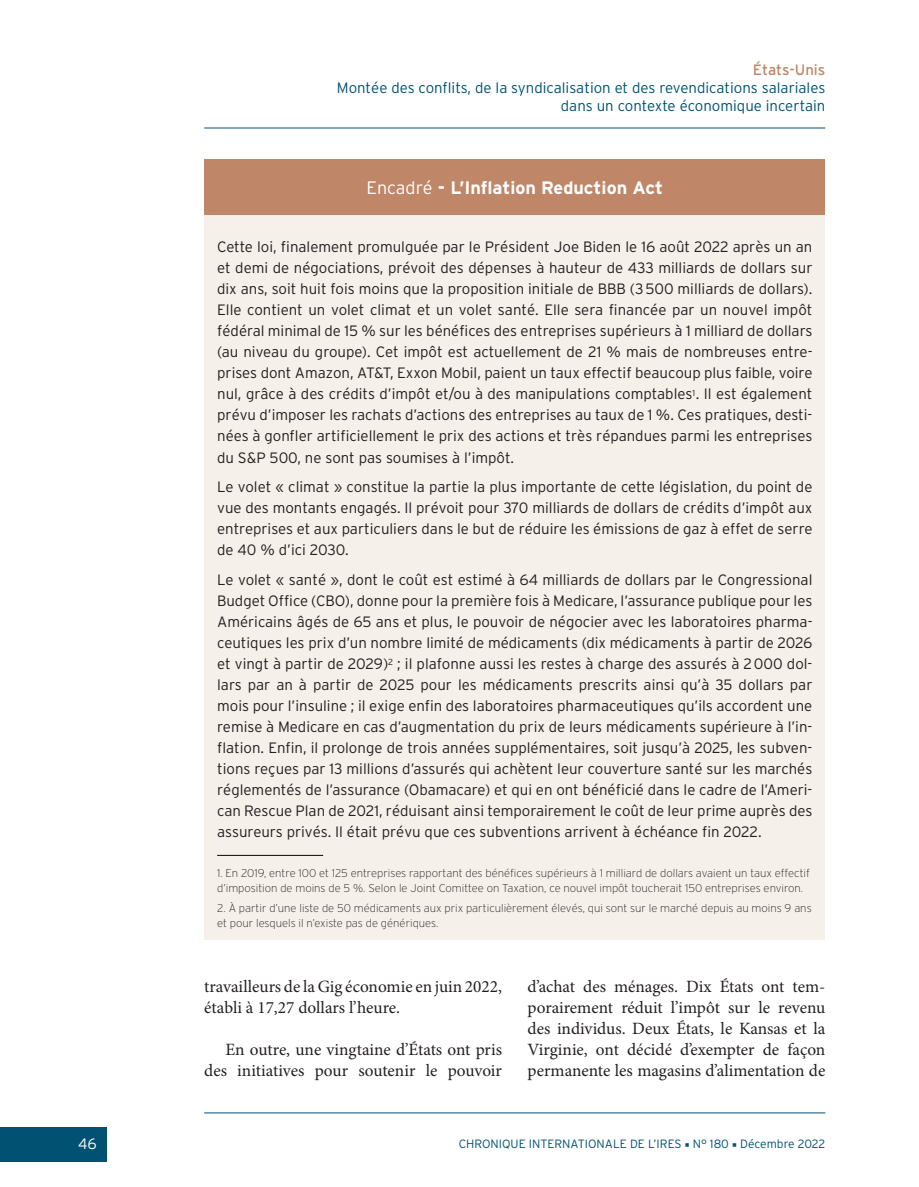
<style>
.page{position:relative;width:919px;height:1187px;background:#fff}
.page>*{position:absolute;margin:0;border:0;box-sizing:border-box;transform-origin:0 0}
.t1{font:700 18px "Interstate";color:#fff}
.t2{font:17.25px/21px "Minion Pro";color:#231f20}
.t3{font:300 15px/21px "Interstate";color:#231f20;text-align:justify}
.t4{font:300 15px/18px "Interstate";color:#015272;text-align:right}
.t5{font:15px "Interstate";color:#bf8667}
.t6{font:300 15px "Interstate";color:#fff}
.t7{font:300 12px "Interstate";color:#015272}
.t8{font:200 11.25px/15px "Interstate";color:#231f20}
.s1{font-weight:300}
.s2{font-family:"Minion Pro";font-weight:400}
</style>
<div class="page">
<div style="left:0;top:1127px;width:106px;height:34px;background:#015272"></div>
<hr style="left:204px;top:128px;width:621px;height:1px;background:#015272">
<hr style="left:204px;top:1112px;width:621px;height:1px;background:#015272">
<div style="left:204px;top:159px;width:621px;height:56px;background:#bf8667"></div>
<div style="left:204px;top:215px;width:621px;height:724px;background:#f6f0ea"></div>
<hr style="left:217px;top:854px;width:106px;height:1px;background:#231f20">
<p class="t5" style="left:752px;top:61px;width:74px">États-Unis</p>
<p class="t4" style="left:337px;top:78px;width:490px">Montée des conflits, de la syndicalisation et des revendications salariales dans un contexte économique incertain</p>
<p class="t1" style="left:366px;top:178px;width:298px"><span class="s1">Encadré</span> - L’Inflation Reduction Act</p>
<p class="t3" style="left:217px;top:236px;width:596px">Cette loi, finalement promulguée par le Président Joe Biden le 16 août 2022 après un an et demi de négociations, prévoit des dépenses à hauteur de 433 milliards de dollars sur dix ans, soit huit fois moins que la proposition initiale de BBB (3500 milliards de dollars).<br>Elle contient un volet climat et un volet santé. Elle sera financée par un nouvel impôt fédéral minimal de 15 % sur les bénéfices des entreprises supérieurs à 1 milliard de dollars (au niveau du groupe). Cet impôt est actuellement de 21 % mais de nombreuses entre&shy;prises dont Amazon, AT&amp;T, Exxon Mobil, paient un taux effectif beaucoup plus faible, voire nul, grâce à des crédits d’impôt et/ou à des manipulations comptables<sup>1</sup>. Il est également prévu d’imposer les rachats d’actions des entreprises au taux de 1 %. Ces pratiques, desti&shy;nées à gonfler artificiellement le prix des actions et très répandues parmi les entreprises du S&amp;P 500, ne sont pas soumises à l’impôt.</p>
<p class="t3" style="left:217px;top:476px;width:596px">Le volet « climat » constitue la partie la plus importante de cette législation, du point de vue des montants engagés. Il prévoit pour 370 milliards de dollars de crédits d’impôt aux entreprises et aux particuliers dans le but de réduire les émissions de gaz à effet de serre de 40 % d’ici 2030.</p>
<p class="t3" style="left:217px;top:568px;width:596px">Le volet « santé », dont le coût est estimé à 64 milliards de dollars par le Congressional Budget Office (CBO), donne pour la première fois à Medicare, l’assurance publique pour les Américains âgés de 65 ans et plus, le pouvoir de négocier avec les laboratoires pharma&shy;ceutiques les prix d’un nombre limité de médicaments (dix médicaments à partir de 2026 et vingt à partir de 2029)<sup>2</sup> ; il plafonne aussi les restes à charge des assurés à 2000 dol&shy;lars par an à partir de 2025 pour les médicaments prescrits ainsi qu’à 35 dollars par mois pour l’insuline ; il exige enfin des laboratoires pharmaceutiques qu’ils accordent une remise à Medicare en cas d’augmentation du prix de leurs médicaments supérieure à l’in&shy;flation. Enfin, il prolonge de trois années supplémentaires, soit jusqu’à 2025, les subven&shy;tions reçues par 13 millions d’assurés qui achètent leur couverture santé sur les marchés réglementés de l’assurance (Obamacare) et qui en ont bénéficié dans le cadre de l’Ameri&shy;can Rescue Plan de 2021, réduisant ainsi temporairement le coût de leur prime auprès des assureurs privés. Il était prévu que ces subventions arrivent à échéance fin 2022.</p>
<p class="t8" style="left:217px;top:865px;width:594px">1. En 2019, entre 100 et 125 entreprises rapportant des bénéfices supérieurs à 1 milliard de dollars avaient un taux effectif d’imposition de moins de 5 %. Selon le Joint Comittee on Taxation, ce nouvel impôt toucherait 150 entreprises environ.</p>
<p class="t8" style="left:217px;top:900px;width:596px">2. À partir d’une liste de 50 médicaments aux prix particulièrement élevés, qui sont sur le marché depuis au moins 9 ans et pour lesquels il n’existe pas de génériques.</p>
<p class="t2" style="left:204px;top:976px;width:299px">travailleurs de la Gig économie en juin 2022, établi à 17,27 dollars l’heure.</p>
<p class="t2" style="left:204px;top:1039px;width:299px;text-align:right">En outre, une vingtaine d’États ont pris des initiatives pour soutenir le pouvoir</p>
<p class="t2" style="left:527px;top:976px;width:299px;text-align:justify">d’achat des ménages. Dix États ont tem&shy;porairement réduit l’impôt sur le revenu des individus. Deux États, le Kansas et la Virginie, ont décidé d’exempter de façon permanente les magasins d’alimentation de</p>
<p class="t6" style="left:78px;top:1135px;width:20px">46</p>
<p class="t7" style="left:458px;top:1137px;width:368px">CHRONIQUE INTERNATIONALE DE L’IRES <span class="s2">■</span> N° 180 <span class="s2">■</span> Décembre 2022</p>
</div>
